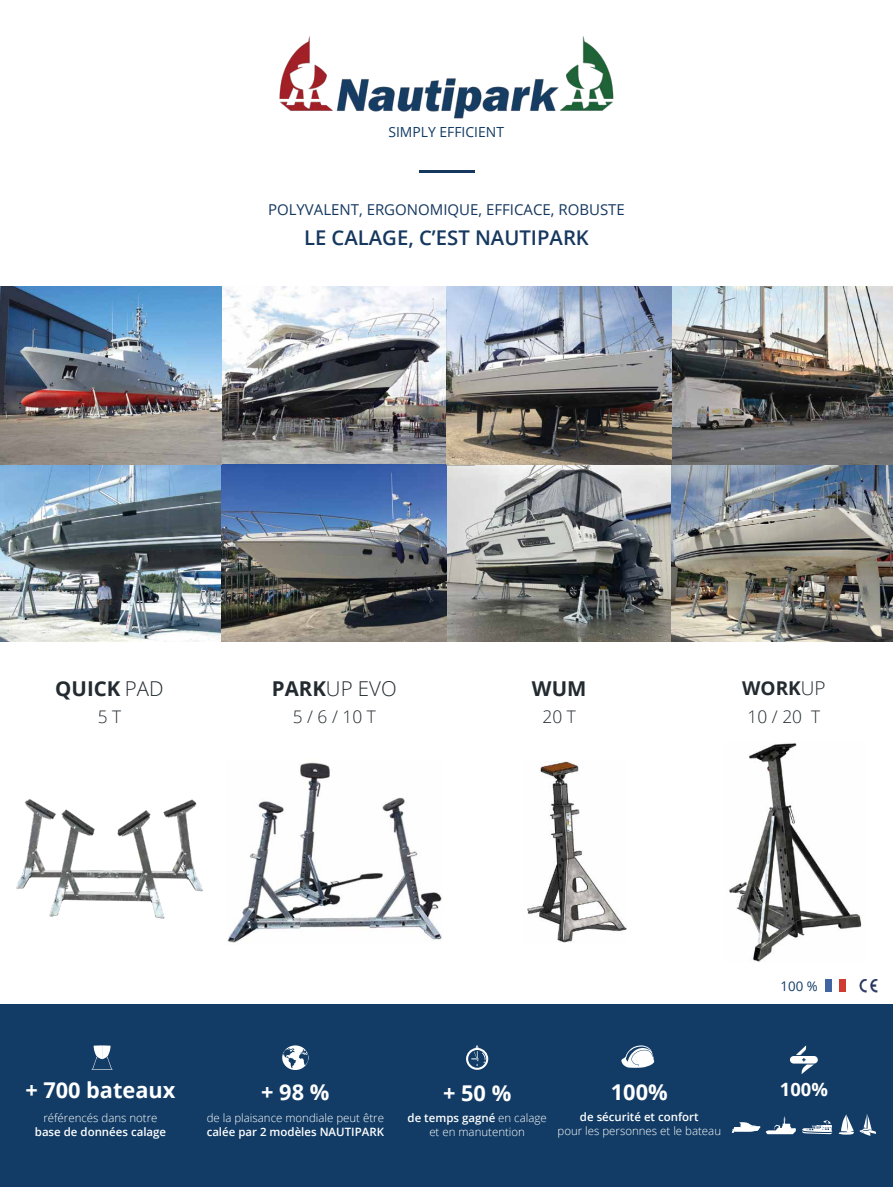
<style>
.page{position:relative;width:893px;height:1187px;background:#fff}
.page>*{position:absolute;margin:0;border:0;box-sizing:border-box;transform-origin:0 0}
.t1{font:700 21.75px "Open Sans";color:#fff}
.t2{font:700 20.48px "Open Sans";color:#232b30}
.t3{font:300 20.48px "Open Sans";color:#232b30}
.t4{font:600 20.33px "Open Sans";color:#16385f}
.t5{font:700 19.05px "Open Sans";color:#232b30}
.t6{font:700 18.38px "Open Sans";color:#fff}
.t7{font:300 17.33px "Open Sans";color:#232b30}
.t8{font:15px "Open Sans";color:#16385f}
.t9{font:13.95px "Open Sans";color:#123c65}
.t10{font:13.27px "Open Sans";color:#123c65}
.t11{font:300 11.48px/13.7px "Open Sans";color:#fff;text-align:center}
.t12{font:600 11.48px "Open Sans";color:#fff}
.s1{font-weight:300}
.s2{font-weight:700}
.s3{font-weight:600}
</style>
<div class="page">
<img style="left:447px;top:464px;width:224px;height:177px">
<img style="left:0;top:286px;width:475px;height:179px">
<img style="left:279px;top:36px;width:335px;height:83px">
<hr style="left:419px;top:170px;width:55px;height:2px;background:#16385f">
<img style="left:227px;top:762px;width:215px;height:181px">
<img style="left:729px;top:743px;width:133px;height:218px">
<img style="left:527px;top:761px;width:100px;height:181px">
<img style="left:16px;top:799px;width:187px;height:120px">
<div style="left:0;top:1003px;width:893px;height:183px;background:#123c65"></div>
<div style="left:825px;top:979px;width:7px;height:12px;background:#4165a1"></div>
<div style="left:839px;top:979px;width:6px;height:12px;background:#cf3a31"></div>
<img style="left:0;top:463px;width:447px;height:178px">
<img style="left:671px;top:286px;width:222px;height:355px">
<img style="left:447px;top:286px;width:225px;height:178px">
<svg style="left:621px;top:1045px;width:33px;height:22px"></svg>
<svg style="left:466px;top:1045px;width:22px;height:24px"></svg>
<svg style="left:92px;top:1045px;width:20px;height:24px"></svg>
<svg style="left:282px;top:1045px;width:26px;height:24px"></svg>
<svg style="left:790px;top:1045px;width:28px;height:29px"></svg>
<svg style="left:732px;top:1122px;width:28px;height:10px"></svg>
<svg style="left:860px;top:1114px;width:16px;height:21px"></svg>
<svg style="left:766px;top:1114px;width:88px;height:20px"></svg>
<img style="left:859px;top:979px;width:18px;height:12px">
<p class="t9" style="left:388px;top:122px;width:117px">SIMPLY EFFICIENT</p>
<h3 class="t8" style="left:268px;top:199px;width:358px">POLYVALENT, ERGONOMIQUE, EFFICACE, ROBUSTE</h3>
<h3 class="t4" style="left:304px;top:224px;width:286px">LE CALAGE, C’EST NAUTIPARK</h3>
<h2 class="t2" style="left:55px;top:674px;width:110px">QUICK <span class="s1">PAD</span></h2>
<h3 class="t7" style="left:98px;top:704px;width:25px">5 T</h3>
<h2 class="t3" style="left:272px;top:674px;width:126px"><span class="s2">PARK</span>UP EVO</h2>
<h3 class="t7" style="left:293px;top:704px;width:84px">5 / 6 / 10 T</h3>
<h2 class="t2" style="left:532px;top:674px;width:56px">WUM</h2>
<h3 class="t5" style="left:742px;top:674px;width:85px">WORK<span class="s1">UP</span></h3>
<h3 class="t7" style="left:542px;top:704px;width:35px">20 T</h3>
<h3 class="t7" style="left:748px;top:704px;width:74px">10 / 20 T</h3>
<p class="t10" style="left:780px;top:976px;width:39px">100 %</p>
<h1 class="t1" style="left:26px;top:1074px;width:151px">+ 700 bateaux</h1>
<h1 class="t1" style="left:261px;top:1076px;width:70px">+ 98 %</h1>
<p class="t11" style="left:207px;top:1110px;width:179px">de la plaisance mondiale peut être</p>
<p class="t12" style="left:207px;top:1123px;width:179px">calée par 2 modèles NAUTIPARK</p>
<p class="t11" style="left:43px;top:1110px;width:116px">référencés dans notre</p>
<p class="t12" style="left:35px;top:1123px;width:133px">base de données calage</p>
<h1 class="t1" style="left:443px;top:1077px;width:70px">+ 50 %</h1>
<p class="t11" style="left:408px;top:1110px;width:141px"><span class="s3">de temps gagné</span> en calage et en manutention</p>
<h1 class="t1" style="left:611px;top:1076px;width:58px">100%</h1>
<p class="t12" style="left:580px;top:1109px;width:120px">de sécurité et confort</p>
<p class="t11" style="left:558px;top:1123px;width:165px">pour les personnes et le bateau</p>
<h3 class="t6" style="left:780px;top:1076px;width:50px">100%</h3>
</div>
